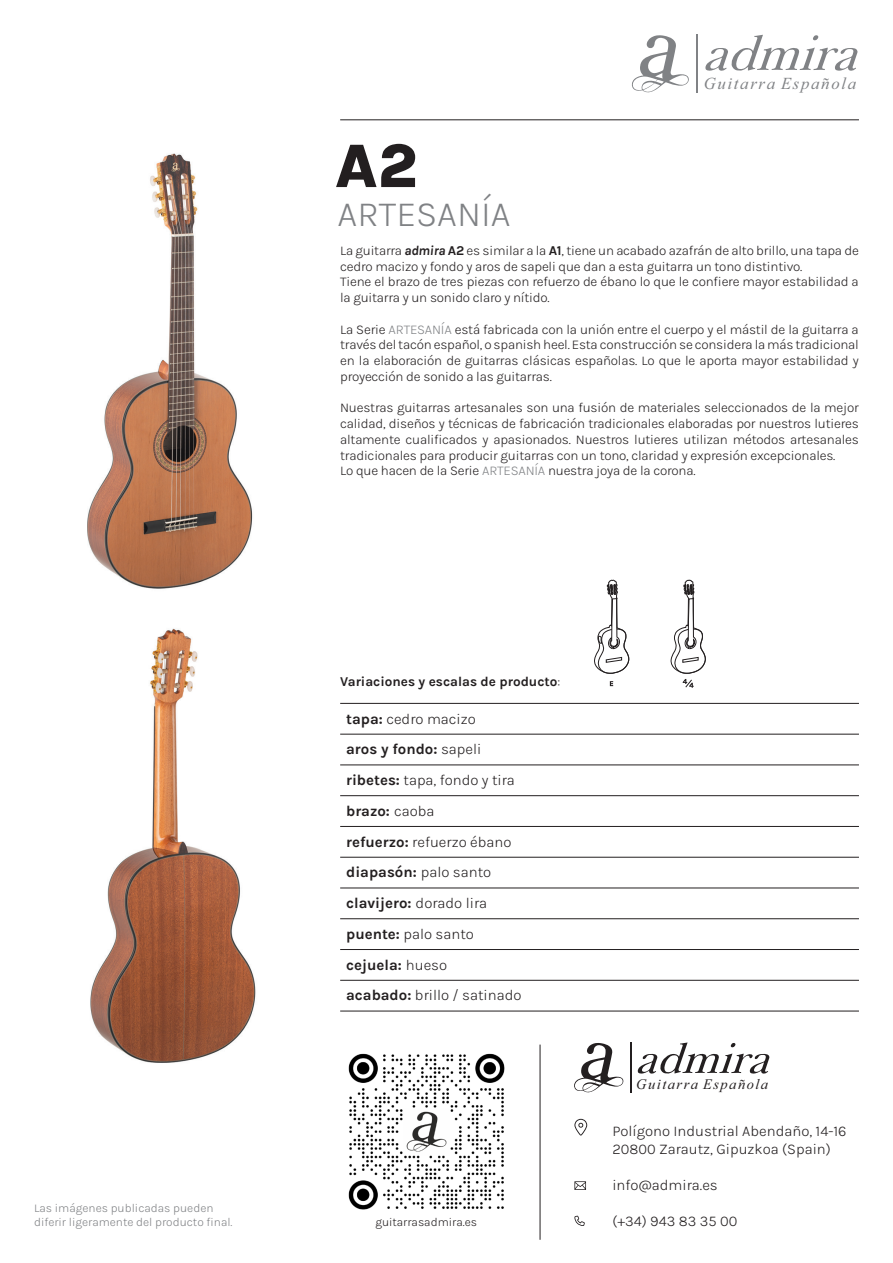
<style>
.page{position:relative;width:893px;height:1263px;background:#fff}
.page>*{position:absolute;margin:0;border:0;box-sizing:border-box;transform-origin:0 0}
.t1{font:800 63px "Karla";color:#231f20}
.t2{font:300 36px "Karla";color:#808285}
.t3{font:italic 16.8px "Times New Roman";letter-spacing:.1em;color:#808285}
.t4{font:300 15px "Karla";color:#231f20}
.t5{font:700 15px "Karla";color:#231f20}
.t6{font:italic 14.55px "Times New Roman";letter-spacing:.1em;color:#231f20}
.Texto_Descripción{font:300 13.5px/15.8px "Karla";letter-spacing:-.015em;color:#231f20}
.t7{font:700 13.5px "Karla";color:#231f20}
.t8{font:300 12px "Karla";color:#808285}
.t9{font:300 12px "Karla";color:#231f20}
.s1{font-weight:700;font-style:italic}
.s2{font-weight:700}
.s3{color:#808285}
.s4{font-weight:300}
</style>
<div class="page">
<hr style="left:340px;top:119px;width:519px;height:1px;background:#231f20">
<hr style="left:540px;top:1044px;width:1px;height:196px;background:#231f20">
<img style="left:348px;top:1053px;width:157px;height:157px">
<svg style="left:574px;top:1119px;width:13px;height:16px"></svg>
<svg style="left:574px;top:1181px;width:12px;height:9px"></svg>
<svg style="left:574px;top:1216px;width:11px;height:10px"></svg>
<img style="left:87px;top:153px;width:166px;height:436px">
<img style="left:90px;top:628px;width:166px;height:435px">
<svg style="left:705px;top:34px;width:153px;height:37px"></svg>
<svg style="left:632px;top:35px;width:57px;height:57px"></svg>
<hr style="left:696px;top:34px;width:2px;height:59px;background:#808285">
<svg style="left:637px;top:1042px;width:133px;height:32px"></svg>
<svg style="left:574px;top:1043px;width:50px;height:49px"></svg>
<hr style="left:630px;top:1042px;width:1px;height:51px;background:#231f20">
<hr style="left:340px;top:703px;width:519px;height:1px;background:#231f20">
<hr style="left:340px;top:734px;width:519px;height:1px;background:#231f20">
<hr style="left:340px;top:764px;width:519px;height:1px;background:#231f20">
<hr style="left:340px;top:795px;width:519px;height:1px;background:#231f20">
<hr style="left:340px;top:826px;width:519px;height:1px;background:#231f20">
<hr style="left:340px;top:857px;width:519px;height:1px;background:#231f20">
<hr style="left:340px;top:887px;width:519px;height:1px;background:#231f20">
<hr style="left:340px;top:918px;width:519px;height:1px;background:#231f20">
<hr style="left:340px;top:949px;width:519px;height:1px;background:#231f20">
<hr style="left:340px;top:980px;width:519px;height:1px;background:#231f20">
<hr style="left:340px;top:1011px;width:519px;height:1px;background:#231f20">
<svg style="left:670px;top:580px;width:36px;height:108px"></svg>
<svg style="left:610px;top:681px;width:3px;height:5px"></svg>
<svg style="left:594px;top:580px;width:35px;height:94px"></svg>
<p class="t1" style="left:335px;top:126px;width:84px">A2</p>
<p class="t2" style="left:338px;top:191px;width:174px">ARTESANÍA</p>
<p class="t3" style="left:704px;top:72px;width:154px">Guitarra Española</p>
<p class="Texto_Descripción" style="left:340px;top:242px;width:520px">La guitarra <span class="s1">admira</span> <span class="s2">A2</span> es similar a la <span class="s2">A1</span>, tiene un acabado azafrán de alto brillo, una tapa de cedro macizo y fondo y aros de sapeli que dan a esta guitarra un tono distintivo.</p>
<p class="Texto_Descripción" style="left:340px;top:273px;width:520px">Tiene el brazo de tres piezas con refuerzo de ébano lo que le confiere mayor estabilidad a la guitarra y un sonido claro y nítido.</p>
<p class="Texto_Descripción" style="left:340px;top:321px;width:520px;text-align:justify">La Serie <span class="s3">ARTESANÍA</span> está fabricada con la unión entre el cuerpo y el mástil de la guitarra a través del tacón español, o spanish heel. Esta construcción se considera la más tradicional en la elaboración de guitarras clásicas españolas. Lo que le aporta mayor estabilidad y proyección de sonido a las guitarras.</p>
<p class="Texto_Descripción" style="left:340px;top:399px;width:520px;text-align:justify">Nuestras guitarras artesanales son una fusión de materiales seleccionados de la mejor calidad, diseños y técnicas de fabricación tradicionales elaboradas por nuestros lutieres altamente cualificados y apasionados. Nuestros lutieres utilizan métodos artesanales tradicionales para producir guitarras con un tono, claridad y expresión excepcionales.</p>
<p class="Texto_Descripción" style="left:340px;top:462px;width:357px">Lo que hacen de la Serie <span class="s3">ARTESANÍA</span> nuestra joya de la corona.</p>
<p class="t7" style="left:340px;top:673px;width:222px">Variaciones y escalas de producto<span class="s4">:</span></p>
<p class="t4" style="left:346px;top:709px;width:131px"><span class="s2">tapa:</span> cedro macizo</p>
<p class="t5" style="left:346px;top:740px;width:137px">aros y fondo: <span class="s4">sapeli</span></p>
<p class="t4" style="left:346px;top:770px;width:170px"><span class="s2">ribetes:</span> tapa, fondo y tira</p>
<p class="t5" style="left:346px;top:801px;width:90px">brazo: <span class="s4">caoba</span></p>
<p class="t4" style="left:346px;top:832px;width:167px"><span class="s2">refuerzo:</span> refuerzo ébano</p>
<p class="t5" style="left:346px;top:863px;width:147px">diapasón: <span class="s4">palo santo</span></p>
<p class="t5" style="left:346px;top:893px;width:143px">clavijero: <span class="s4">dorado lira</span></p>
<p class="t4" style="left:346px;top:924px;width:129px"><span class="s2">puente:</span> palo santo</p>
<p class="t5" style="left:346px;top:955px;width:102px">cejuela: <span class="s4">hueso</span></p>
<p class="t4" style="left:346px;top:986px;width:177px"><span class="s2">acabado:</span> brillo / satinado</p>
<p class="t8" style="left:34px;top:1200px;width:181px">Las imágenes publicadas pueden</p>
<p class="t8" style="left:34px;top:1214px;width:200px">diferir ligeramente del producto final.</p>
<p class="t9" style="left:375px;top:1214px;width:103px">guitarrasadmira.es</p>
<p class="t6" style="left:636px;top:1074px;width:133px">Guitarra Española</p>
<p class="t4" style="left:612px;top:1121px;width:236px">Polígono Industrial Abendaño, 14-16</p>
<p class="t4" style="left:612px;top:1139px;width:220px">20800 Zarautz, Gipuzkoa (Spain)</p>
<p class="t4" style="left:612px;top:1175px;width:107px">info@admira.es</p>
<p class="t4" style="left:612px;top:1211px;width:127px">(+34) 943 83 35 00</p>
</div>
